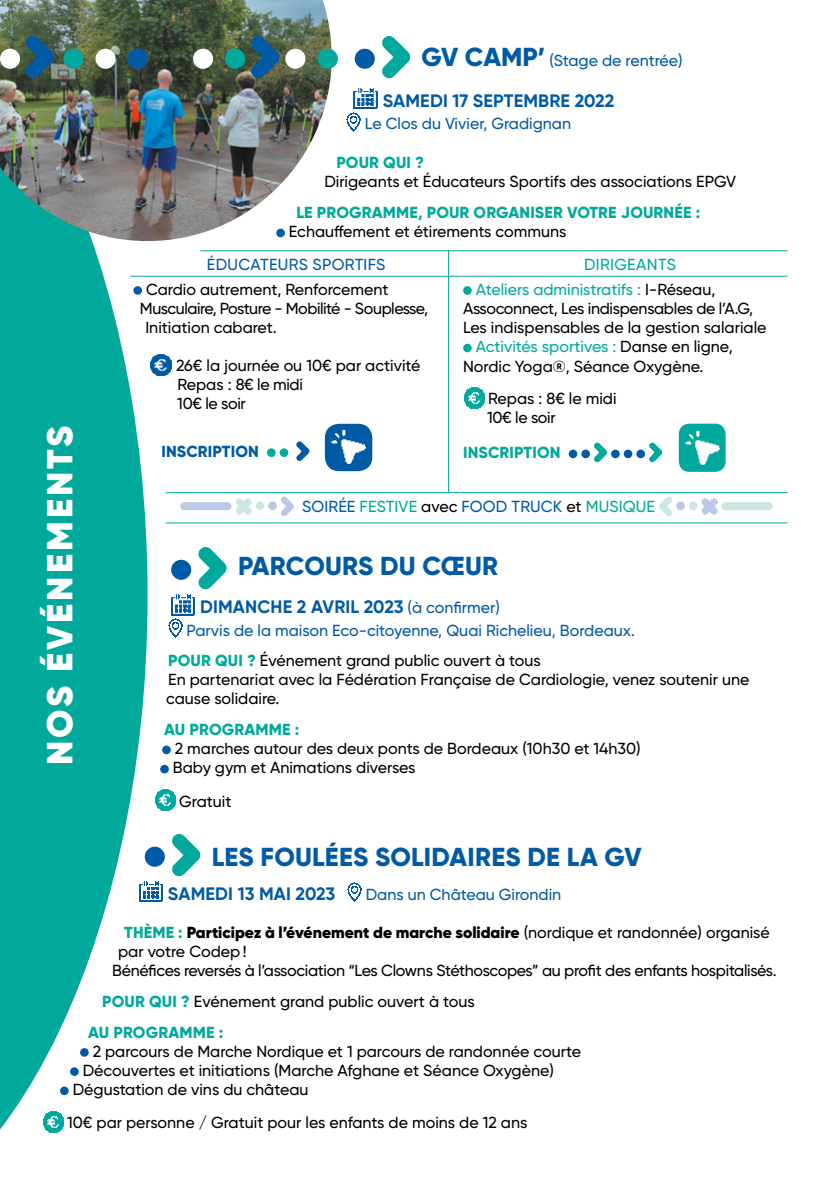
<style>
.page{position:relative;width:840px;height:1191px;background:#fff}
.page>*{position:absolute;margin:0;border:0;box-sizing:border-box;transform-origin:0 0}
.t1{font:900 36px "Gilroy";letter-spacing:.085em;color:#fff}
.t2{font:800 26px "Gilroy";letter-spacing:.01em;color:#005aa6}
.t3{font:700 18px "Gilroy";letter-spacing:.01em;color:#005aa6}
.t4{font:500 16px/19.2px "Gilroy";color:#000}
.t5{font:500 16px/30.6px "Gilroy";color:#005aa6}
.t6{font:500 16px "Gilroy";letter-spacing:-.02em;color:#000}
.t7{font:900 16px "Gilroy";color:#000}
.t8{font:500 16px/24.8px "Gilroy";color:#00a99c}
.t9{font:800 16px "Gilroy";letter-spacing:.01em;color:#00a99c}
.t10{font:500 16px "Gilroy";letter-spacing:-.03em;color:#000}
.t11{font:800 16px "Gilroy";letter-spacing:.01em;color:#005aa6}
.s1{font-weight:800;font-size:26px}
.s2{color:#000}
.s3{color:#00a99c}
.s4{font-weight:500;font-size:16px}
.s5{font-weight:800;color:#00a99c}
.s6{font-weight:500}
</style>
<div class="page">
<svg style="left:0;top:241px;width:147px;height:889px;fill:#00a99c"></svg>
<img style="left:353px;top:88px;width:25px;height:21px">
<img style="left:346px;top:112px;width:14px;height:19px">
<div style="left:184px;top:502px;width:43px;height:8px;background:#bcc8e7"></div>
<img style="left:236px;top:498px;width:15px;height:17px">
<div style="left:255px;top:501px;width:9px;height:9px;background:#cce7e3;border-radius:50%"></div>
<div style="left:268px;top:501px;width:9px;height:9px;background:#bcc8e7;border-radius:50%"></div>
<img style="left:281px;top:496px;width:13px;height:20px">
<img style="left:659px;top:496px;width:12px;height:20px">
<svg style="left:675px;top:501px;width:9px;height:9px"></svg>
<div style="left:688px;top:501px;width:9px;height:9px;background:#cce7e3;border-radius:50%"></div>
<img style="left:702px;top:498px;width:15px;height:17px">
<div style="left:725px;top:502px;width:43px;height:8px;background:#cce7e3"></div>
<img style="left:171px;top:594px;width:24px;height:21px">
<img style="left:168px;top:618px;width:14px;height:19px">
<svg style="left:162px;top:745px;width:9px;height:9px"></svg>
<div style="left:160px;top:765px;width:9px;height:8px;background:#005aa6;border-radius:50%"></div>
<img style="left:155px;top:789px;width:21px;height:22px">
<img style="left:138px;top:881px;width:25px;height:20px">
<img style="left:347px;top:882px;width:14px;height:19px">
<div style="left:80px;top:1048px;width:9px;height:8px;background:#005aa6;border-radius:50%"></div>
<div style="left:70px;top:1067px;width:9px;height:9px;background:#005aa6;border-radius:50%"></div>
<div style="left:60px;top:1086px;width:9px;height:9px;background:#005aa6;border-radius:50%"></div>
<img style="left:42px;top:1110px;width:23px;height:23px">
<div style="left:354px;top:49px;width:20px;height:20px;background:#005aa6;border-radius:50%"></div>
<img style="left:382px;top:36px;width:28px;height:42px">
<div style="left:171px;top:560px;width:20px;height:20px;background:#005aa6;border-radius:50%"></div>
<img style="left:198px;top:547px;width:28px;height:42px">
<div style="left:145px;top:846px;width:20px;height:20px;background:#005aa6;border-radius:50%"></div>
<img style="left:172px;top:834px;width:28px;height:42px">
<hr style="left:130px;top:276px;width:657px;height:1px;background:#00a99c">
<hr style="left:200px;top:250px;width:587px;height:1px;background:#00a99c">
<hr style="left:166px;top:492px;width:621px;height:1px;background:#00a99c">
<div style="left:133px;top:286px;width:9px;height:9px;background:#005aa6;border-radius:50%"></div>
<img style="left:150px;top:354px;width:22px;height:22px">
<div style="left:267px;top:448px;width:8px;height:9px;background:#00a99c;border-radius:50%"></div>
<div style="left:279px;top:448px;width:9px;height:9px;background:#00a99c;border-radius:50%"></div>
<img style="left:296px;top:441px;width:13px;height:20px">
<div style="left:463px;top:286px;width:8px;height:9px;background:#00a99c;border-radius:50%"></div>
<div style="left:463px;top:344px;width:8px;height:8px;background:#00a99c;border-radius:50%"></div>
<img style="left:464px;top:387px;width:21px;height:22px">
<div style="left:568px;top:449px;width:9px;height:9px;background:#005aa6;border-radius:50%"></div>
<div style="left:581px;top:449px;width:8px;height:9px;background:#005aa6;border-radius:50%"></div>
<img style="left:594px;top:442px;width:12px;height:20px">
<svg style="left:610px;top:449px;width:9px;height:9px"></svg>
<div style="left:623px;top:449px;width:9px;height:9px;background:#005aa6;border-radius:50%"></div>
<div style="left:636px;top:449px;width:8px;height:9px;background:#005aa6;border-radius:50%"></div>
<img style="left:649px;top:442px;width:12px;height:20px">
<hr style="left:448px;top:250px;width:1px;height:242px;background:#00a99c">
<div style="left:325px;top:424px;width:47px;height:47px;background:#005aa6;border-radius:14px"></div>
<img style="left:331px;top:430px;width:35px;height:34px">
<div style="left:678px;top:423px;width:47px;height:49px;background:#00a99c;border-radius:11px"></div>
<img style="left:685px;top:431px;width:35px;height:34px">
<img style="left:0;top:0;width:331px;height:241px">
<img style="left:251px;top:36px;width:28px;height:42px">
<div style="left:225px;top:49px;width:20px;height:20px;background:#00a99c;border-radius:50%"></div>
<div style="left:285px;top:49px;width:20px;height:20px;background:#fff;border-radius:50%"></div>
<div style="left:128px;top:49px;width:20px;height:20px;background:#005aa6;border-radius:50%"></div>
<div style="left:63px;top:49px;width:20px;height:20px;background:#00a99c;border-radius:50%"></div>
<div style="left:193px;top:49px;width:20px;height:20px;background:#fff;border-radius:50%"></div>
<div style="left:95px;top:49px;width:20px;height:20px;background:#fff;border-radius:50%"></div>
<img style="left:26px;top:36px;width:28px;height:42px">
<div style="left:0;top:49px;width:20px;height:20px;background:#fff;border-radius:50%"></div>
<div style="left:317px;top:49px;width:21px;height:20px;background:#00a99c;border-radius:50%"></div>
<hr style="left:166px;top:522px;width:621px;height:1px;background:#00a99c">
<p class="t5" style="left:421px;top:45px;width:262px"><span class="s1">GV CAMP’</span> (Stage de rentrée)</p>
<p class="t3" style="left:382px;top:89px;width:233px">SAMEDI 17 SEPTEMBRE 2022</p>
<p class="t5" style="left:364px;top:108px;width:208px">Le Clos du Vivier, Gradignan</p>
<p class="t9" style="left:336px;top:152px;width:89px">POUR QUI ?</p>
<p class="t4" style="left:324px;top:171px;width:413px">Dirigeants et Éducateurs Sportifs des associations EPGV</p>
<p class="t9" style="left:296px;top:202px;width:405px">LE PROGRAMME, POUR ORGANISER VOTRE JOURNÉE :</p>
<p class="t4" style="left:289px;top:222px;width:279px">Echauffement et étirements communs</p>
<p class="t5" style="left:207px;top:249px;width:180px">ÉDUCATEURS SPORTIFS</p>
<p class="t4" style="left:146px;top:279px;width:244px">Cardio autrement, Renforcement</p>
<p class="t10" style="left:140px;top:298px;width:289px">Musculaire, Posture - Mobilité - Souplesse,</p>
<p class="t4" style="left:145px;top:318px;width:133px">Initiation cabaret.</p>
<p class="t4" style="left:176px;top:355px;width:246px">26€ la journée ou 10€ par activité<br>Repas : 8€ le midi<br>10€ le soir</p>
<p class="t11" style="left:161px;top:441px;width:99px">INSCRIPTION</p>
<p class="t8" style="left:475px;top:252px;width:241px;text-indent:108px">DIRIGEANTS<br>Ateliers administratifs : <span class="s2">I-Réseau,</span></p>
<p class="t6" style="left:463px;top:298px;width:291px">Assoconnect, Les indispensables de l’A.G,</p>
<p class="t4" style="left:463px;top:318px;width:305px">Les indispensables de la gestion salariale</p>
<p class="t8" style="left:475px;top:334px;width:258px">Activités sportives : <span class="s2">Danse en ligne,</span></p>
<p class="t4" style="left:463px;top:356px;width:241px">Nordic Yoga®, Séance Oxygène.</p>
<p class="t4" style="left:487px;top:389px;width:131px">Repas : 8€ le midi<br>10€ le soir</p>
<p class="t9" style="left:463px;top:442px;width:99px">INSCRIPTION</p>
<h1 class="t1" style="left:37px;top:765px;width:341px;rotate:-90deg">NOS ÉVÉNEMENTS</h1>
<p class="t5" style="left:302px;top:491px;width:354px">SOIRÉE <span class="s3">FESTIVE</span> <span class="s2">avec</span> FOOD TRUCK <span class="s2">et</span> <span class="s3">MUSIQUE</span></p>
<h2 class="t2" style="left:238px;top:549px;width:261px">PARCOURS DU CŒUR</h2>
<p class="t3" style="left:200px;top:595px;width:301px">DIMANCHE 2 AVRIL 2023 <span class="s4">(à confirmer)</span></p>
<p class="t5" style="left:168px;top:614px;width:468px;text-indent:18px">Parvis de la maison Eco-citoyenne, Quai Richelieu, Bordeaux.<br><span class="s5">POUR QUI ?</span> <span class="s2">Événement grand public ouvert à tous</span></p>
<p class="t4" style="left:166px;top:670px;width:584px">En partenariat avec la Fédération Française de Cardiologie, venez soutenir une cause solidaire.</p>
<p class="t9" style="left:164px;top:719px;width:136px">AU PROGRAMME :</p>
<p class="t4" style="left:173px;top:739px;width:469px">2 marches autour des deux ponts de Bordeaux (10h30 et 14h30)<br>Baby gym et Animations diverses</p>
<p class="t4" style="left:179px;top:791px;width:54px">Gratuit</p>
<h2 class="t2" style="left:212px;top:840px;width:431px">LES FOULÉES SOLIDAIRES DE LA GV</h2>
<p class="t3" style="left:168px;top:882px;width:169px">SAMEDI 13 MAI 2023</p>
<p class="t5" style="left:365px;top:878px;width:197px">Dans un Château Girondin</p>
<p class="t7" style="left:124px;top:922px;width:646px"><span class="s5">THÈME :</span> Participez à l’événement de marche solidaire <span class="s6">(nordique et randonnée) organisé</span></p>
<p class="t4" style="left:118px;top:942px;width:130px">par votre Codep !</p>
<p class="t6" style="left:112px;top:961px;width:665px">Bénéfices reversés à l’association “Les Clowns Stéthoscopes” au profit des enfants hospitalisés.</p>
<p class="t4" style="left:88px;top:986px;width:388px;line-height:30.6px;text-indent:14px"><span class="s5">POUR QUI ?</span> Evénement grand public ouvert à tous<br><span class="s5">AU PROGRAMME :</span></p>
<p class="t4" style="left:93px;top:1041px;width:489px">2 parcours de Marche Nordique et 1 parcours de randonnée courte</p>
<p class="t4" style="left:83px;top:1060px;width:472px">Découvertes et initiations (Marche Afghane et Séance Oxygène)</p>
<p class="t4" style="left:73px;top:1079px;width:237px">Dégustation de vins du château</p>
<p class="t4" style="left:67px;top:1113px;width:461px">10€ par personne / Gratuit pour les enfants de moins de 12 ans</p>
</div>
